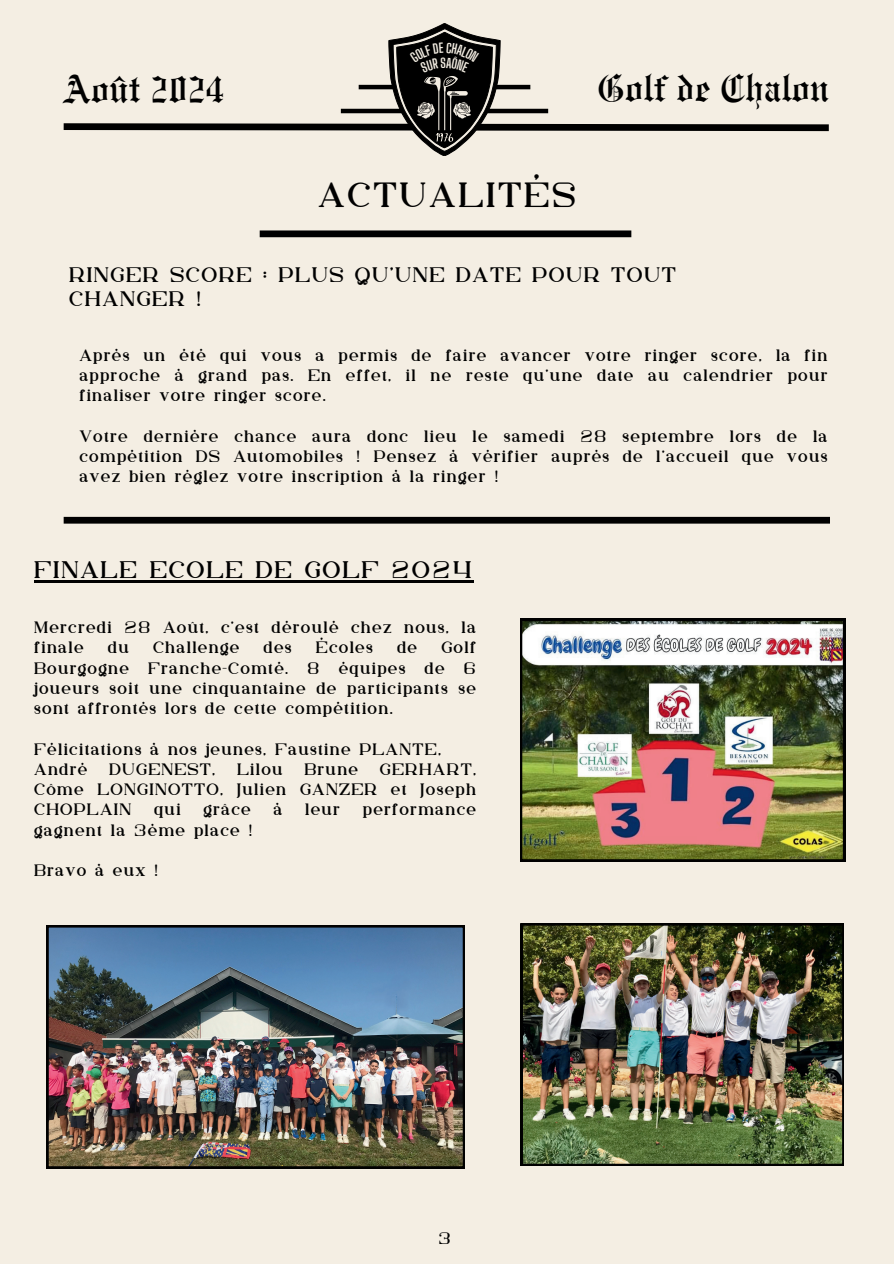
<style>
.page{position:relative;width:894px;height:1264px;background:#fff}
.page>*{position:absolute;margin:0;border:0;box-sizing:border-box;transform-origin:0 0}
.t1{font:40.5px "Engravers Old English BT";letter-spacing:.005em;color:#000}
.t2{font:34.95px "Kuchek";letter-spacing:.075em;color:#000}
.t3{font:24px "Kuchek";letter-spacing:.075em;color:#000}
.t4{font:21px/23.7px "Kuchek";letter-spacing:.075em;color:#000}
.t5{font:16.5px/20.2px "Kuchek";letter-spacing:.075em;color:#000;text-align:justify}
</style>
<div class="page">
<div style="left:0;top:0;width:893px;height:1263px;background:#f4eee3"></div>
<div style="left:259px;top:230px;width:372px;height:7px;background:#000"></div>
<div style="left:64px;top:517px;width:765px;height:6px;background:#000"></div>
<img style="left:520px;top:923px;width:323px;height:242px">
<img style="left:520px;top:619px;width:324px;height:242px">
<img style="left:46px;top:925px;width:419px;height:243px">
<hr style="left:34px;top:580px;width:440px;height:2px;background:#000">
<svg style="left:63px;top:24px;width:766px;height:132px"></svg>
<h1 class="t1" style="left:64px;top:65px;width:162px">Août 2024</h1>
<h1 class="t1" style="left:597px;top:65px;width:232px">Golf de Chalon</h1>
<h2 class="t2" style="left:318px;top:169px;width:259px">ACTUALITÉS</h2>
<p class="t4" style="left:69px;top:264px;width:608px">RINGER SCORE : PLUS QU’UNE DATE POUR TOUT<br>CHANGER !</p>
<p class="t5" style="left:79px;top:346px;width:749px">Après un été qui vous a permis de faire avancer votre ringer score, la fin approche à grand pas. En effet, il ne reste qu’une date au calendrier pour finaliser votre ringer score.</p>
<p class="t5" style="left:79px;top:427px;width:749px">Votre dernière chance aura donc lieu le samedi 28 septembre lors de la compétition DS Automobiles ! Pensez à vérifier auprès de l’accueil que vous avez bien réglez votre inscription à la ringer !</p>
<h3 class="t3" style="left:34px;top:552px;width:439px">FINALE ECOLE DE GOLF 2024</h3>
<p class="t5" style="left:34px;top:618px;width:443px">Mercredi 28 Août, c’est déroulé chez nous, la finale</p>
<p class="t5" style="left:108px;top:638px;width:22px">du</p>
<p class="t5" style="left:153px;top:638px;width:88px">Challenge</p>
<p class="t5" style="left:263px;top:638px;width:30px">des</p>
<p class="t5" style="left:316px;top:638px;width:58px">Écoles</p>
<p class="t5" style="left:397px;top:638px;width:22px">de</p>
<p class="t5" style="left:34px;top:638px;width:443px;text-indent:407px">Golf Bourgogne Franche-Comté. 8 équipes de 6 joueurs soit une cinquantaine de participants se sont affrontés lors de cette compétition.</p>
<p class="t5" style="left:34px;top:739px;width:408px">Félicitations à nos jeunes, Faustine PLANTE,<br>André</p>
<p class="t5" style="left:34px;top:760px;width:443px;text-indent:345px">GERHART, Côme LONGINOTTO, Julien GANZER et Joseph CHOPLAIN</p>
<p class="t5" style="left:109px;top:760px;width:108px">DUGENEST,</p>
<p class="t5" style="left:237px;top:760px;width:47px">Lilou</p>
<p class="t5" style="left:304px;top:760px;width:55px">Brune</p>
<p class="t5" style="left:154px;top:800px;width:28px">qui</p>
<p class="t5" style="left:203px;top:800px;width:49px">grâce</p>
<p class="t5" style="left:273px;top:800px;width:10px">à</p>
<p class="t5" style="left:305px;top:800px;width:36px">leur</p>
<p class="t5" style="left:363px;top:800px;width:115px">performance</p>
<p class="t5" style="left:34px;top:820px;width:220px">gagnent la 3ème place !</p>
<p class="t5" style="left:34px;top:861px;width:126px">Bravo à eux !</p>
<p class="t5" style="left:438px;top:1228px;width:14px">3</p>
</div>
